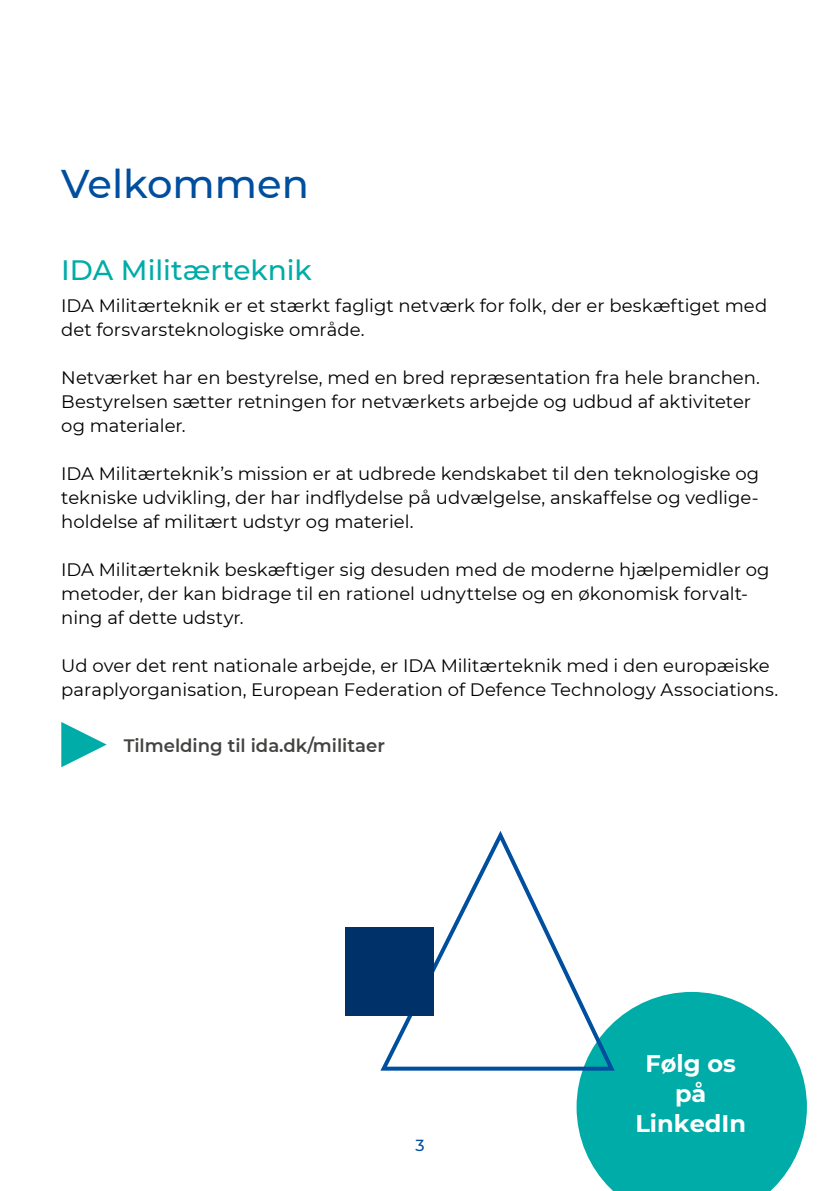
<style>
.page{position:relative;width:840px;height:1191px;background:#fff}
.page>*{position:absolute;margin:0;border:0;box-sizing:border-box;transform-origin:0 0}
.t1{font:500 40px "Montserrat";color:#004e9e}
.t2{font:500 28px "Montserrat";color:#00aca8}
.t3{font:700 24px/30px "Montserrat";color:#fff;text-align:center}
.t4{font:18px/24px "Montserrat";color:#000}
.t5{font:600 18px "Montserrat";color:#434342}
.t6{font:500 16px "Montserrat";color:#004e9e}
</style>
<div class="page">
<svg style="left:576px;top:992px;width:230px;height:199px;background:#20b6b3"></svg>
<svg style="left:61px;top:722px;width:46px;height:45px"></svg>
<svg style="left:377px;top:831px;width:239px;height:243px"></svg>
<div style="left:345px;top:927px;width:88px;height:88px;background:#003169"></div>
<h1 class="t1" style="left:61px;top:156px;width:249px">Velkommen</h1>
<h2 class="t2" style="left:61px;top:251px;width:252px">IDA Militærteknik</h2>
<p class="t4" style="left:61px;top:293px;width:707px">IDA Militærteknik er et stærkt fagligt netværk for folk, der er beskæftiget med det forsvarsteknologiske område.</p>
<p class="t4" style="left:61px;top:365px;width:700px">Netværket har en bestyrelse, med en bred repræsentation fra hele branchen.<br>Bestyrelsen sætter retningen for netværkets arbejde og udbud af aktiviteter og materialer.</p>
<p class="t4" style="left:61px;top:461px;width:699px;text-align:justify">IDA Militærteknik’s mission er at udbrede kendskabet til den teknologiske og tekniske udvikling, der har indflydelse på udvælgelse, anskaffelse og vedlige&shy;holdelse af militært udstyr og materiel.</p>
<p class="t4" style="left:61px;top:557px;width:709px">IDA Militærteknik beskæftiger sig desuden med de moderne hjælpemidler og metoder, der kan bidrage til en rationel udnyttelse og en økonomisk forvalt&shy;ning af dette udstyr.</p>
<p class="t4" style="left:61px;top:653px;width:718px">Ud over det rent nationale arbejde, er IDA Militærteknik med i den europæiske paraplyorganisation, European Federation of Defence Technology Associations.</p>
<p class="t5" style="left:124px;top:733px;width:262px">Tilmelding til ida.dk/militaer</p>
<p class="t6" style="left:415px;top:1133px;width:11px">3</p>
<h3 class="t3" style="left:635px;top:1047px;width:112px">Følg os på<br>LinkedIn</h3>
</div>
